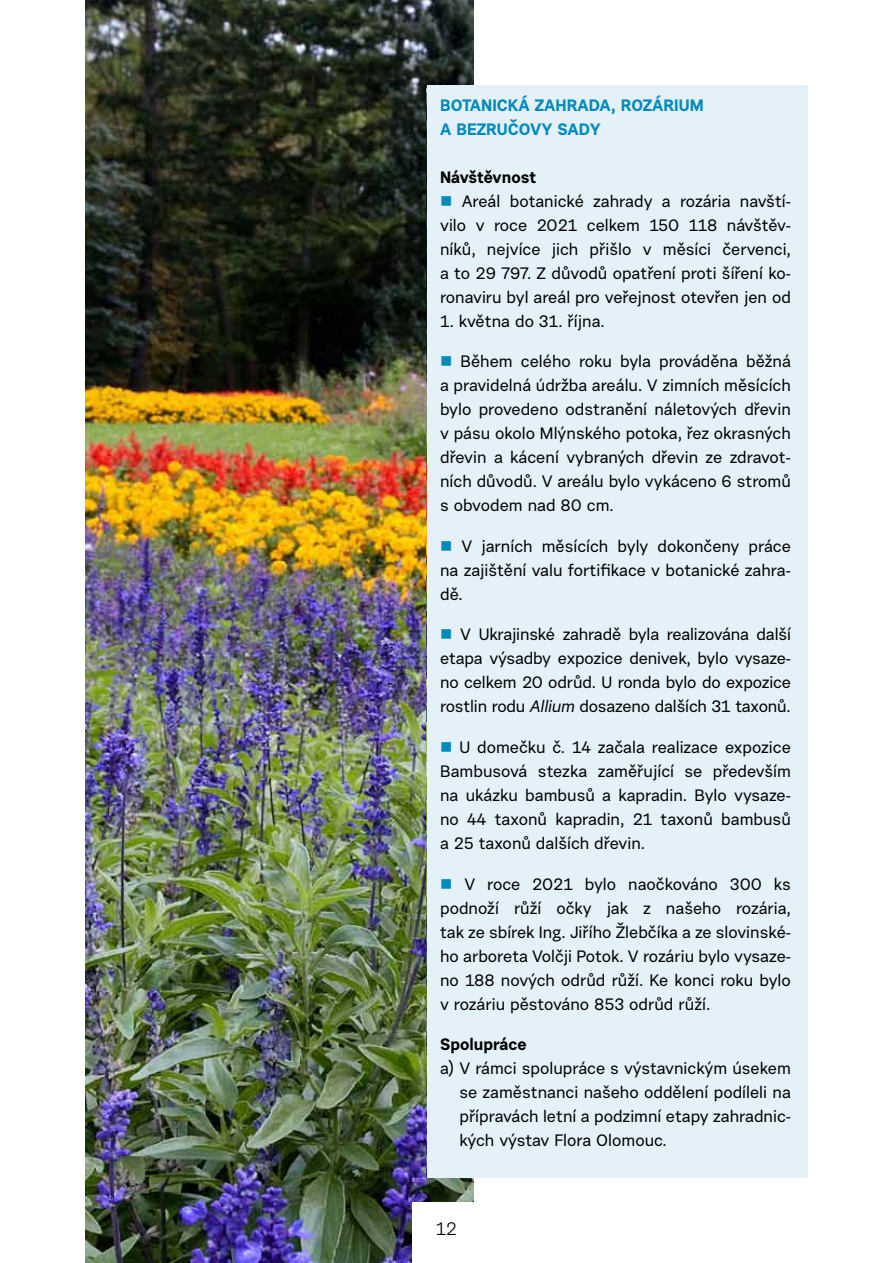
<style>
.page{position:relative;width:893px;height:1263px;background:#fff}
.page>*{position:absolute;margin:0;border:0;box-sizing:border-box;transform-origin:0 0}
.t1{font:18px "Urban Grotesk Me Bl";color:#000}
.t2{font:16.5px/24px "Urban Grotesk Me Bl";color:#000;text-align:justify}
.t3{font:700 16.5px/24px "Urban Grotesk Re Bo";color:#008abc}
.t4{font:700 16.5px "Urban Grotesk Re Bo";color:#000}
.s1{color:#008abc}
.s2{font-style:italic}
</style>
<div class="page">
<img style="left:85px;top:0;width:388px;height:1263px">
<div style="left:427px;top:85px;width:381px;height:1093px;background:#e4f1f8"></div>
<div style="left:412px;top:1202px;width:64px;height:61px;background:#fff"></div>
<p class="t3" style="left:440px;top:93px;width:265px">BOTANICKÁ ZAHRADA, ROZÁRIUM<br>A BEZRUČOVY SADY</p>
<p class="t4" style="left:440px;top:166px;width:98px">Návštěvnost</p>
<p class="t2" style="left:440px;top:189px;width:352px"><span class="s1">■</span> areál botanické zahrady a rozária navští&shy;vilo v roce 2021 celkem 150 118 návštěv&shy;níků, nejvíce jich přišlo v měsíci červenci, a to 29 797. z důvodů opatření proti šíření ko&shy;ronaviru byl areál pro veřejnost otevřen jen od</p>
<p class="t2" style="left:440px;top:309px;width:166px">1. května do 31. října.</p>
<p class="t2" style="left:440px;top:349px;width:352px"><span class="s1">■</span> Během celého roku byla prováděna běžná a pravidelná údržba areálu. V zimních měsících bylo provedeno odstranění náletových dřevin v pásu okolo Mlýnského potoka, řez okrasných dřevin a kácení vybraných dřevin ze zdravot&shy;ních důvodů. V areálu bylo vykáceno 6 stromů s obvodem nad 80 cm.</p>
<p class="t2" style="left:440px;top:534px;width:352px"><span class="s1">■</span> V jarních měsících byly dokončeny práce na zajištění valu fortifikace v botanické zahra&shy;dě.</p>
<p class="t2" style="left:440px;top:622px;width:352px"><span class="s1">■</span> V Ukrajinské zahradě byla realizována další etapa výsadby expozice denivek, bylo vysaze&shy;no celkem 20 odrůd. U ronda bylo do expozice rostlin rodu <span class="s2">Allium</span> dosazeno dalších 31 taxonů.</p>
<p class="t2" style="left:440px;top:735px;width:352px"><span class="s1">■</span> U domečku č. 14 začala realizace expozice Bambusová stezka zaměřující se především na ukázku bambusů a kapradin. Bylo vysaze&shy;no 44 taxonů kapradin, 21 taxonů bambusů a 25 taxonů dalších dřevin.</p>
<p class="t2" style="left:440px;top:871px;width:352px"><span class="s1">■</span> V roce 2021 bylo naočkováno 300 ks podnoží růží očky jak z našeho rozária, tak ze sbírek Ing. Jiřího Žlebčíka a ze slovinské&shy;ho arboreta Volčji potok. V rozáriu bylo vysaze&shy;no 188 nových odrůd růží. Ke konci roku bylo v rozáriu pěstováno 853 odrůd růží.</p>
<p class="t4" style="left:440px;top:1034px;width:88px">Spolupráce</p>
<p class="t2" style="left:459px;top:1056px;width:333px;text-indent:-19px">a) V rámci spolupráce s výstavnickým úsekem se zaměstnanci našeho oddělení podíleli na přípravách letní a podzimní etapy zahradnic&shy;kých výstav Flora olomouc.</p>
<p class="t1" style="left:436px;top:1220px;width:23px">12<sup>12</sup></p>
</div>
